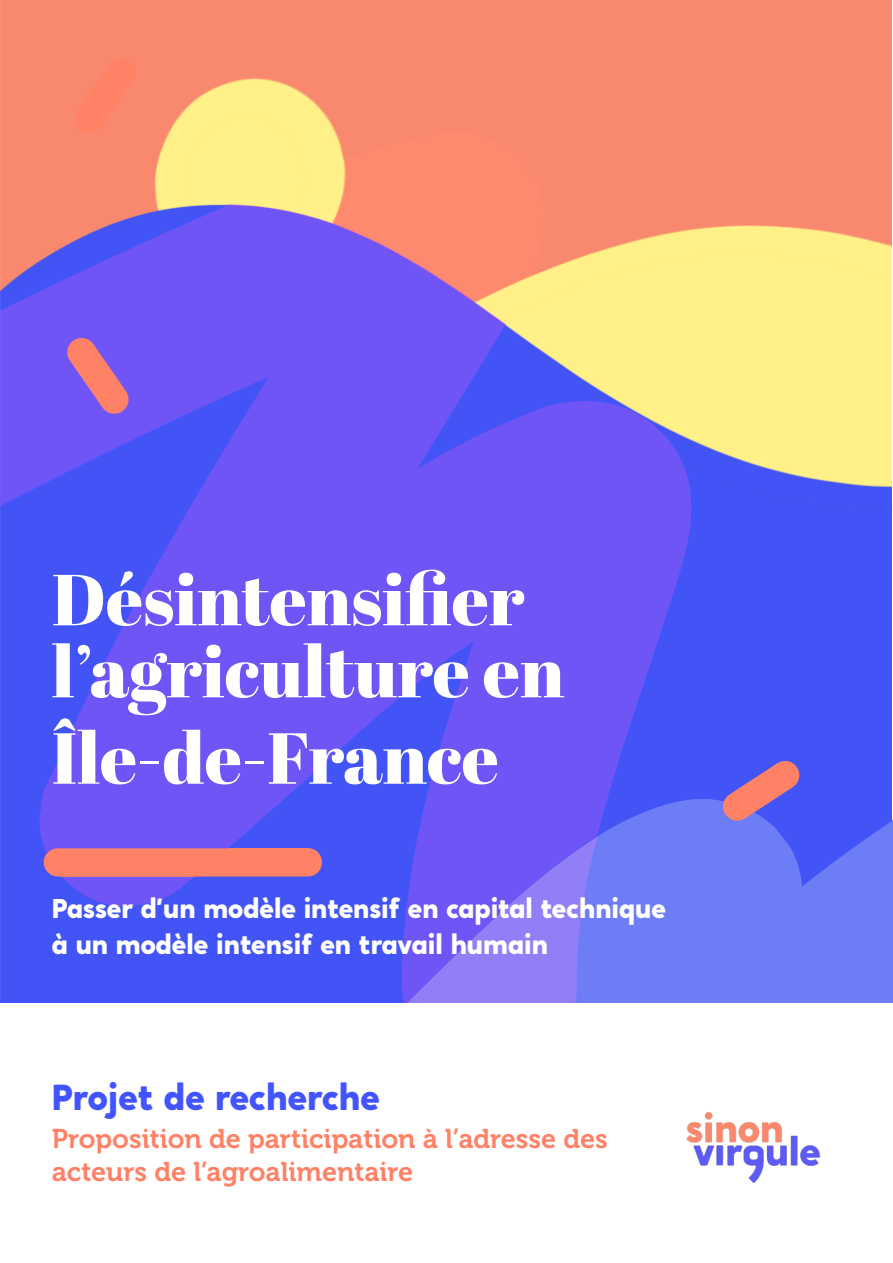
<style>
.page{position:relative;width:893px;height:1263px;background:#fff}
.page>*{position:absolute;margin:0;border:0;box-sizing:border-box;transform-origin:0 0}
.t1{font:72px/72px "Abril Fatface";color:#fff}
.t2{font:800 36px "Crossten";color:#4254ff}
.t3{font:800 27px/36px "Crossten";color:#fff}
.t4{font:27px/32.4px "Museo 700";color:#ff8166}
</style>
<div class="page">
<div style="left:0;top:0;width:892px;height:1003px;background:#f9896e"></div>
<img style="left:0;top:133px;width:893px;height:869px">
<svg style="left:698px;top:736px;width:126px;height:110px;background:#6963de"></svg>
<div style="left:49px;top:32px;width:112px;height:127px;background:#f9896e"></div>
<img style="left:686px;top:1112px;width:135px;height:71px">
<h1 class="t1" style="left:52px;top:562px;width:514px">Désintensifier l’agriculture en</h1>
<h1 class="t1" style="left:52px;top:720px;width:449px">Île-de-France</h1>
<p class="t3" style="left:52px;top:893px;width:616px">Passer d’un modèle intensif en capital technique à un modèle intensif en travail humain</p>
<h2 class="t2" style="left:52px;top:1083px;width:330px">Projet de recherche</h2>
<p class="t4" style="left:52px;top:1125px;width:558px">Proposition de participation à l’adresse des acteurs de l’agroalimentaire</p>
</div>
